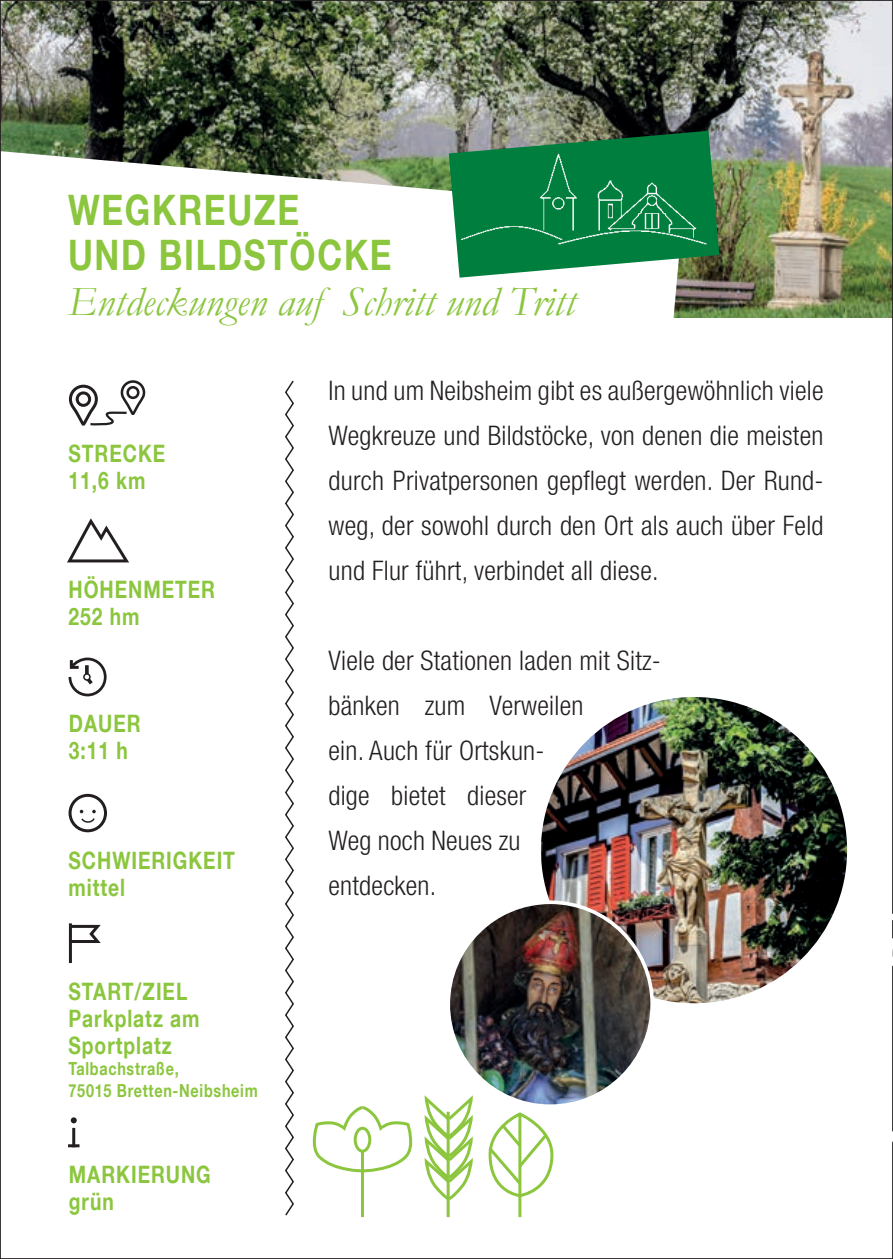
<style>
.page{position:relative;width:893px;height:1259px;background:#fff}
.page>*{position:absolute;margin:0;border:0;box-sizing:border-box;transform-origin:0 0}
.t1{font:italic 42px "Garamond";color:#8bc63e}
.t2{font:700 42px/45px "Helvetica Neue LT Com";letter-spacing:.05em;color:#8bc63e;scale:.8 1}
.t3{font:300 condensed 27px/45px "Helvetica Neue LT Com";letter-spacing:.01em;color:#231f20;text-align:justify}
.t4{font:700 24px/27px "Helvetica Neue LT Com";letter-spacing:.05em;color:#8bc63e;scale:.8 1}
.t5{font:700 18px/21.6px "Helvetica Neue LT Com";letter-spacing:.05em;color:#8bc63e;scale:.8 1}
</style>
<div class="page">
<svg style="left:68px;top:380px;width:78px;height:46px"></svg>
<img style="left:2px;top:2px;width:889px;height:315px">
<svg style="left:2px;top:151px;width:681px;height:167px"></svg>
<svg style="left:285px;top:380px;width:9px;height:836px"></svg>
<svg style="left:67px;top:518px;width:62px;height:45px"></svg>
<div style="left:69px;top:794px;width:38px;height:38px;border:3px solid #231f20;border-radius:50%"></div>
<svg style="left:80px;top:810px;width:16px;height:13px"></svg>
<svg style="left:68px;top:924px;width:33px;height:20px"></svg>
<hr style="left:69px;top:923px;width:3px;height:40px;background:#231f20">
<svg style="left:68px;top:657px;width:39px;height:40px"></svg>
<div style="left:83px;top:673px;width:8px;height:8px;border:2px solid #231f20;border-radius:50%"></div>
<img style="left:541px;top:697px;width:306px;height:306px;border-radius:153px">
<svg style="left:71px;top:1117px;width:6px;height:6px"></svg>
<hr style="left:72px;top:1128px;width:3px;height:19px;background:#231f20">
<svg style="left:68px;top:1144px;width:12px;height:3px"></svg>
<img style="left:448px;top:902px;width:204px;height:204px;border-radius:102px">
<hr style="left:518px;top:1114px;width:3px;height:103px;background:#8bc63e">
<div style="left:489px;top:1112px;width:64px;height:85px;border:3px solid #8bc63e;border-radius:50%"></div>
<svg style="left:488px;top:1121px;width:62px;height:66px"></svg>
<hr style="left:361px;top:1151px;width:3px;height:66px;background:#8bc63e">
<svg style="left:312px;top:1106px;width:101px;height:67px"></svg>
<hr style="left:447px;top:1111px;width:3px;height:106px;background:#8bc63e">
<svg style="left:424px;top:1099px;width:49px;height:102px"></svg>
<svg style="left:892px;top:1120px;width:1px;height:41px"></svg>
<svg style="left:892px;top:932px;width:1px;height:38px"></svg>
<svg style="left:892px;top:895px;width:1px;height:19px"></svg>
<svg style="left:449px;top:131px;width:270px;height:147px"></svg>
<img style="left:462px;top:153px;width:244px;height:92px">
<h1 class="t2" style="left:68px;top:186px;width:406px">WEGKREUZE<br>UND BILDSTÖCKE</h1>
<h1 class="t1" style="left:68px;top:273px;width:509px">Entdeckungen auf Schritt und Tritt</h1>
<p class="t4" style="left:69px;top:439px;width:122px">STRECKE<br>11,6 km</p>
<p class="t4" style="left:69px;top:576px;width:185px">HÖHENMETER<br>252 hm</p>
<p class="t4" style="left:69px;top:709px;width:91px">DAUER<br>3:11 h</p>
<p class="t4" style="left:69px;top:846px;width:210px">SCHWIERIGKEIT mittel</p>
<p class="t4" style="left:69px;top:977px;width:165px">START/ZIEL<br>Parkplatz am<br>Sportplatz</p>
<p class="t5" style="left:69px;top:1057px;width:238px">Talbachstraße,<br>75015 Bretten-Neibsheim</p>
<p class="t4" style="left:69px;top:1159px;width:179px">MARKIERUNG grün</p>
<p class="t3" style="left:328px;top:367px;width:497px">In und um Neibsheim gibt es außergewöhnlich viele Wegkreuze und Bildstöcke, von denen die meisten durch Privatpersonen gepflegt werden. Der Rund&shy;weg, der sowohl durch den Ort als auch über Feld und Flur führt, verbindet all diese.</p>
<p class="t3" style="left:328px;top:637px;width:334px;text-align:left">Viele der Stationen laden mit Sitz&shy;bänken zum Verweilen<br>ein. Auch für Ortskun-<br>dige bietet dieser<br>Weg noch Neues zu<br>entdecken.</p>
</div>
